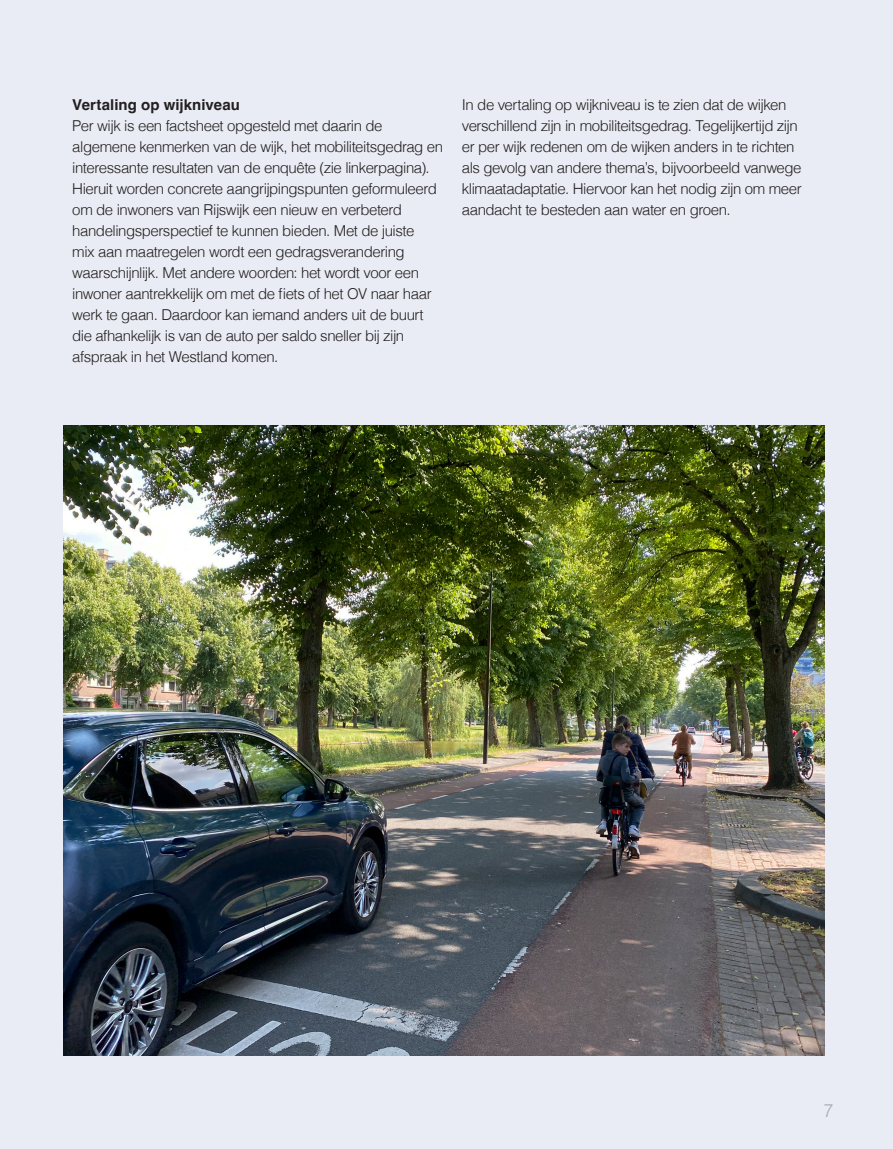
<style>
.page{position:relative;width:893px;height:1149px;background:#fff}
.page>*{position:absolute;margin:0;border:0;box-sizing:border-box;transform-origin:0 0}
.t1{font:300 18px "Helvetica";color:#b6b7bb}
.t2{font:300 15px/21px "Helvetica";letter-spacing:-.03em;color:#231f20}
.t3{font:700 15px "Helvetica";letter-spacing:.005em;color:#231f20}
</style>
<div class="page">
<div style="left:0;top:0;width:893px;height:1148px;background:#e9ecf4"></div>
<img style="left:63px;top:425px;width:761px;height:629px">
<p class="t3" style="left:72px;top:96px;width:169px">Vertaling op wijkniveau</p>
<p class="t2" style="left:72px;top:114px;width:372px">Per wijk is een factsheet opgesteld met daarin de algemene kenmerken van de wijk, het mobiliteitsgedrag en interessante resultaten van de enquête (zie linkerpagina).<br>Hieruit worden concrete aangrijpingspunten geformuleerd om de inwoners van Rijswijk een nieuw en verbeterd handelingsperspectief te kunnen bieden. Met de juiste<br>mix aan maatregelen wordt een gedragsverandering waarschijnlijk. Met andere woorden: het wordt voor een inwoner aantrekkelijk om met de fiets of het OV naar haar werk te gaan. Daardoor kan iemand anders uit de buurt die afhankelijk is van de auto per saldo sneller bij zijn afspraak in het Westland komen.</p>
<p class="t2" style="left:462px;top:93px;width:342px">In de vertaling op wijkniveau is te zien dat de wijken verschillend zijn in mobiliteitsgedrag. Tegelijkertijd zijn er per wijk redenen om de wijken anders in te richten als gevolg van andere thema’s, bijvoorbeeld vanwege klimaatadaptatie. Hiervoor kan het nodig zijn om meer aandacht te besteden aan water en groen.</p>
<p class="t1" style="left:823px;top:1094px;width:12px">7</p>
</div>
